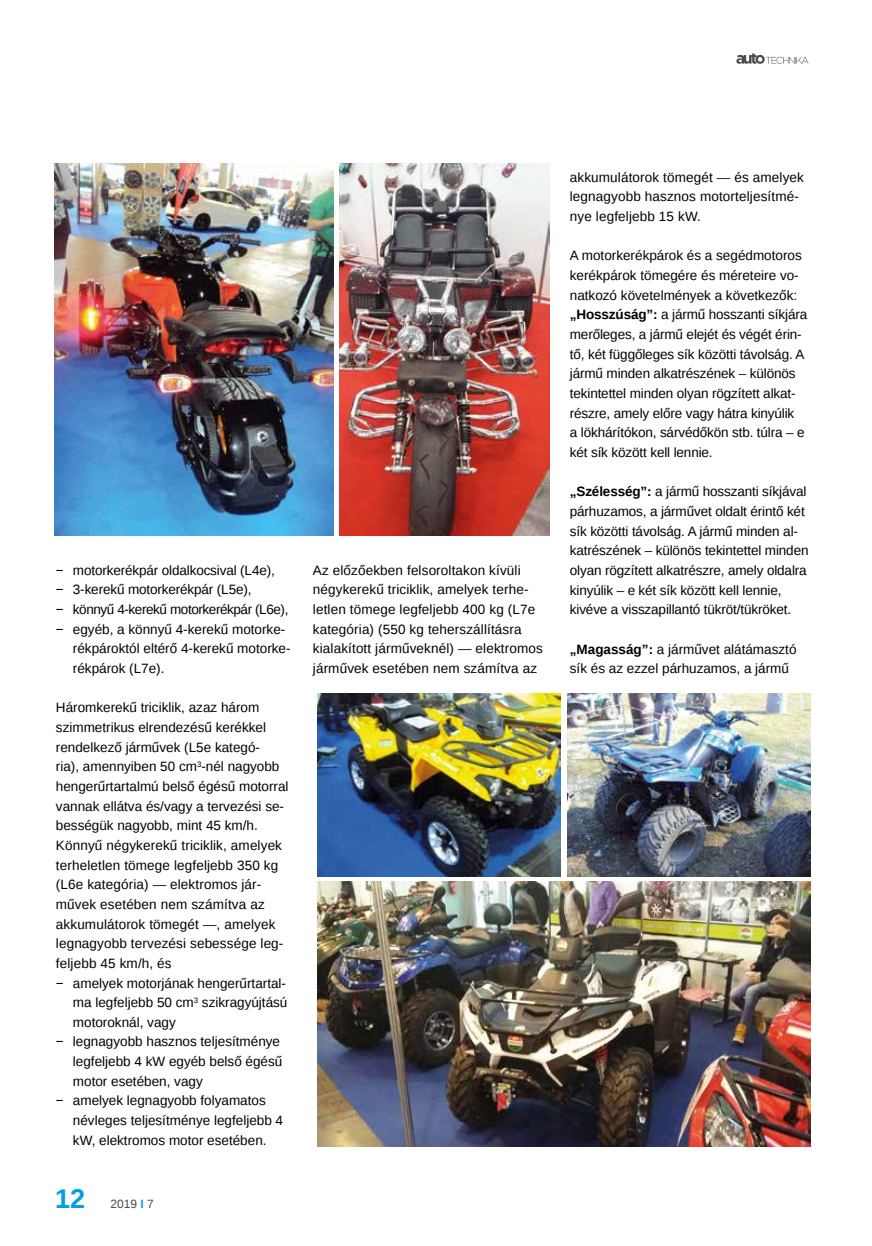
<style>
.page{position:relative;width:872px;height:1246px;background:#fff}
.page>*{position:absolute;margin:0;border:0;box-sizing:border-box;transform-origin:0 0}
.t1{font:700 27px "Liberation Sans";color:#009fe3}
.t2{font:13.5px/19.6px "Liberation Sans";color:#000}
.t3{font:13.5px "Liberation Sans";letter-spacing:-.03em;color:#000}
.t4{font:12px "Liberation Sans";color:#4a4a49}
.s1{font-weight:700;color:#009fe3}
.s2{font-weight:700}
</style>
<div class="page">
<svg style="left:736px;top:53px;width:72px;height:11px"></svg>
<img style="left:340px;top:163px;width:209px;height:372px">
<img style="left:55px;top:163px;width:278px;height:372px">
<img style="left:317px;top:694px;width:244px;height:182px">
<img style="left:317px;top:881px;width:493px;height:265px">
<img style="left:567px;top:694px;width:244px;height:182px">
<p class="t2" style="left:56px;top:561px;width:220px">− motorkerékpár oldalkocsival (L4e),</p>
<p class="t2" style="left:56px;top:580px;width:197px">− 3-kerekű motorkerékpár (L5e),</p>
<p class="t3" style="left:56px;top:602px;width:234px">− könnyű 4-kerekű motorkerékpár (L6e),</p>
<p class="t2" style="left:56px;top:620px;width:231px">− egyéb, a könnyű 4-kerekű motorke-</p>
<p class="t2" style="left:73px;top:639px;width:219px">rékpároktól eltérő 4-kerekű motorke-</p>
<p class="t2" style="left:73px;top:659px;width:93px">rékpárok (L7e).</p>
<p class="t2" style="left:56px;top:698px;width:205px">Háromkerekű triciklik, azaz három</p>
<p class="t2" style="left:56px;top:718px;width:212px">szimmetrikus elrendezésű kerékkel</p>
<p class="t2" style="left:56px;top:738px;width:206px">rendelkező járművek (L5e kategó-</p>
<p class="t2" style="left:56px;top:757px;width:225px">ria), amennyiben 50 cm<sup>3</sup>-nél nagyobb</p>
<p class="t2" style="left:56px;top:777px;width:234px">hengerűrtartalmú belső égésű motorral</p>
<p class="t2" style="left:56px;top:797px;width:230px">vannak ellátva és/vagy a tervezési se-</p>
<p class="t2" style="left:56px;top:816px;width:203px">bességük nagyobb, mint 45 km/h.</p>
<p class="t2" style="left:56px;top:836px;width:228px">Könnyű négykerekű triciklik, amelyek</p>
<p class="t2" style="left:56px;top:856px;width:224px">terheletlen tömege legfeljebb 350 kg</p>
<p class="t2" style="left:56px;top:875px;width:207px">(L6e kategória) — elektromos jár-</p>
<p class="t2" style="left:56px;top:895px;width:210px">művek esetében nem számítva az</p>
<p class="t2" style="left:56px;top:915px;width:221px">akkumulátorok tömegét —, amelyek</p>
<p class="t2" style="left:56px;top:934px;width:229px">legnagyobb tervezési sebessége leg-</p>
<p class="t2" style="left:56px;top:954px;width:117px">feljebb 45 km/h, és</p>
<p class="t2" style="left:56px;top:973px;width:232px">− amelyek motorjának hengerűrtartal-</p>
<p class="t2" style="left:73px;top:993px;width:216px">ma legfeljebb 50 cm<sup>3</sup> szikragyújtású</p>
<p class="t2" style="left:73px;top:1013px;width:104px">motoroknál, vagy</p>
<p class="t2" style="left:56px;top:1032px;width:226px">− legnagyobb hasznos teljesítménye</p>
<p class="t2" style="left:73px;top:1052px;width:211px">legfeljebb 4 kW egyéb belső égésű</p>
<p class="t2" style="left:73px;top:1072px;width:131px">motor esetében, vagy</p>
<p class="t2" style="left:56px;top:1091px;width:211px">− amelyek legnagyobb folyamatos</p>
<p class="t2" style="left:73px;top:1111px;width:212px">névleges teljesítménye legfeljebb 4</p>
<p class="t2" style="left:73px;top:1131px;width:195px">kW, elektromos motor esetében.</p>
<h1 class="t1" style="left:55px;top:1180px;width:32px">12</h1>
<p class="t4" style="left:110px;top:1197px;width:45px">2019 <span class="s1">I</span> 7</p>
<p class="t2" style="left:313px;top:561px;width:231px">Az előzőekben felsoroltakon kívüli négykerekű triciklik, amelyek terhe&shy;letlen tömege legfeljebb 400 kg (L7e kategória) (550 kg teherszállításra kialakított járműveknél) — elektromos járművek esetében nem számítva az</p>
<p class="t2" style="left:570px;top:168px;width:236px">akkumulátorok tömegét — és amelyek legnagyobb hasznos motorteljesítmé&shy;nye legfeljebb 15 kW.</p>
<p class="t2" style="left:570px;top:246px;width:239px">A motorkerékpárok és a segédmotoros kerékpárok tömegére és méreteire vo&shy;natkozó követelmények a következők: <span class="s2">„Hosszúság”:</span> a jármű hosszanti síkjára merőleges, a jármű elejét és végét érin&shy;tő, két függőleges sík közötti távolság. A jármű minden alkatrészének – különös tekintettel minden olyan rögzített alkat&shy;részre, amely előre vagy hátra kinyúlik<br>a lökhárítókon, sárvédőkön stb. túlra – e két sík között kell lennie.</p>
<p class="t2" style="left:570px;top:482px;width:240px"><span class="s2">„Szélesség”:</span> a jármű hosszanti síkjával párhuzamos, a járművet oldalt érintő két sík közötti távolság. A jármű minden al&shy;katrészének – különös tekintettel minden olyan rögzített alkatrészre, amely oldalra kinyúlik – e két sík között kell lennie, kivéve a visszapillantó tükröt/tükröket.</p>
<p class="t2" style="left:570px;top:640px;width:228px"><span class="s2">„Magasság”:</span> a járművet alátámasztó sík és az ezzel párhuzamos, a jármű</p>
</div>
